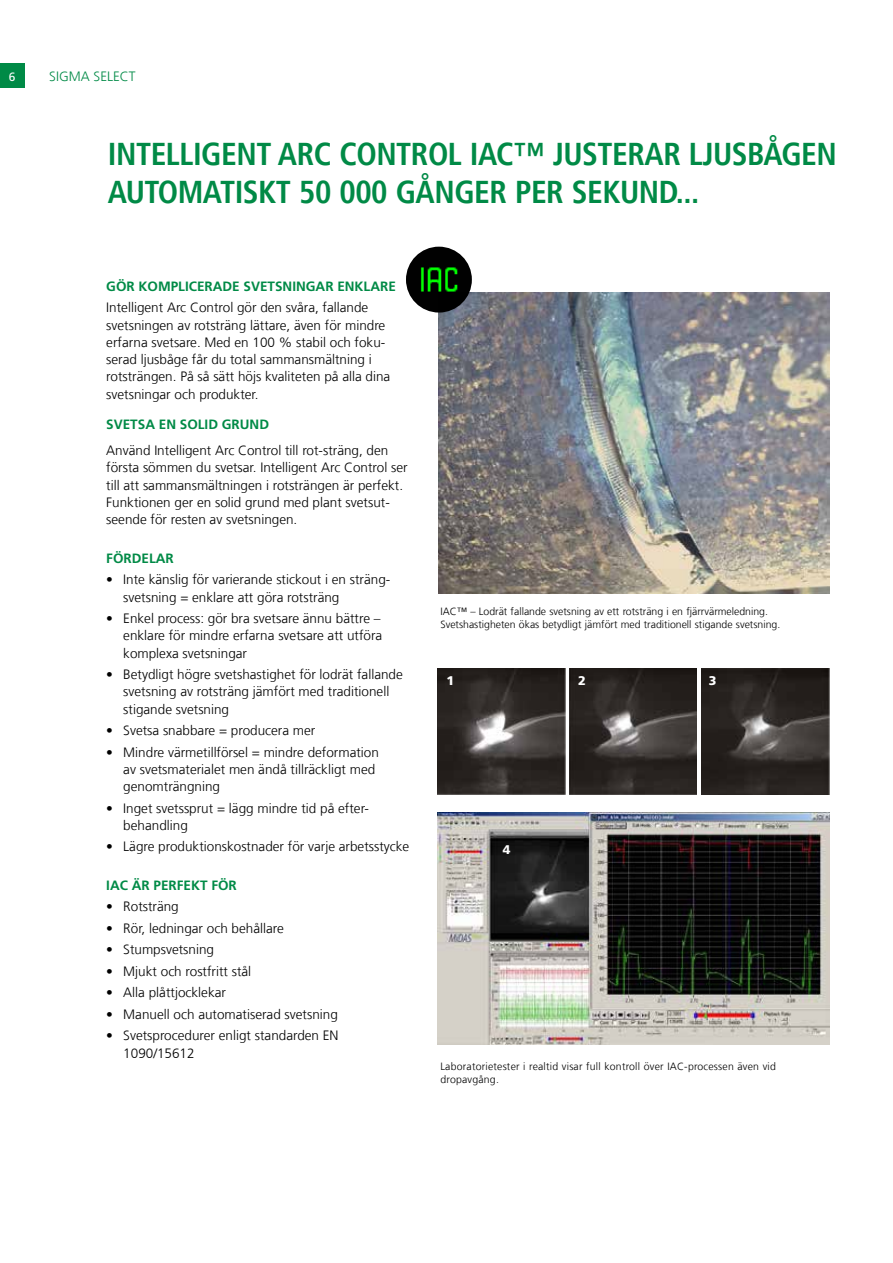
<style>
.page{position:relative;width:893px;height:1263px;background:#fff}
.page>*{position:absolute;margin:0;border:0;box-sizing:border-box;transform-origin:0 0}
.t1{font:700 condensed 31.5px/37.8px "Frutiger LT Pro";letter-spacing:-.015em;color:#008a46}
.t2{font:300 13.5px/17.2px "Frutiger LT Com";color:#000}
.t3{font:700 13.5px "Frutiger LT Pro";color:#008a46}
.t4{font:300 13.5px "Frutiger LT Com";color:#008a46}
.t5{font:900 12.6px "Frutiger LT Pro";color:#fff}
.t6{font:12px "Frutiger LT Pro";color:#fff}
.t7{font:300 10.5px/12.6px "Frutiger LT Com";color:#000}
.t8{font:300 10.5px/12.6px "Frutiger LT Com";letter-spacing:.02em;color:#000}
</style>
<div class="page">
<div style="left:0;top:64px;width:24px;height:24px;background:#008a46"></div>
<img style="left:437px;top:812px;width:392px;height:233px">
<img style="left:569px;top:668px;width:127px;height:126px">
<img style="left:437px;top:668px;width:128px;height:126px">
<img style="left:701px;top:668px;width:128px;height:126px">
<img style="left:439px;top:292px;width:390px;height:301px">
<img style="left:406px;top:247px;width:66px;height:66px;border-radius:33px">
<p class="t6" style="left:9px;top:69px;width:8px">6</p>
<p class="t4" style="left:49px;top:68px;width:88px">SIGMA SELECT</p>
<h1 class="t1" style="left:108px;top:136px;width:731px">INTELLIGENT ARC CONTROL IAC™ JUSTERAR LJUSBÅGEN<br>AUTOMATISKT 50 000 GÅNGER PER SEKUND...</h1>
<p class="t3" style="left:106px;top:278px;width:291px">GÖR KOMPLICERADE SVETSNINGAR ENKLARE</p>
<p class="t2" style="left:106px;top:299px;width:286px">Intelligent Arc Control gör den svåra, fallande svetsningen av rotsträng lättare, även för mindre erfarna svetsare. Med en 100 % stabil och foku&shy;serad ljusbåge får du total sammansmältning i rotsträngen. På så sätt höjs kvaliteten på alla dina svetsningar och produkter.</p>
<p class="t3" style="left:106px;top:416px;width:164px">SVETSA EN SOLID GRUND</p>
<p class="t2" style="left:106px;top:442px;width:303px">Använd Intelligent Arc Control till rot-sträng, den första sömmen du svetsar. Intelligent Arc Control ser till att sammansmältningen i rotsträngen är perfekt.<br>Funktionen ger en solid grund med plant svetsut&shy;seende för resten av svetsningen.</p>
<p class="t3" style="left:106px;top:550px;width:69px">FÖRDELAR</p>
<p class="t2" style="left:123px;top:571px;width:269px;text-indent:-17px">• Inte känslig för varierande stickout i en sträng&shy;svetsning = enklare att göra rotsträng</p>
<p class="t2" style="left:123px;top:610px;width:260px;text-indent:-17px">• Enkel process: gör bra svetsare ännu bättre – enklare för mindre erfarna svetsare att utföra komplexa svetsningar</p>
<p class="t2" style="left:123px;top:666px;width:281px;text-indent:-17px">• Betydligt högre svetshastighet för lodrät fallande svetsning av rotsträng jämfört med traditionell stigande svetsning</p>
<p class="t2" style="left:106px;top:722px;width:211px">• Svetsa snabbare = producera mer</p>
<p class="t2" style="left:123px;top:743px;width:257px;text-indent:-17px">• Mindre värmetillförsel = mindre deformation av svetsmaterialet men ändå tillräckligt med genomträngning</p>
<p class="t2" style="left:123px;top:799px;width:247px;text-indent:-17px">• Inget svetssprut = lägg mindre tid på efter&shy;behandling</p>
<p class="t2" style="left:106px;top:838px;width:305px">• Lägre produktionskostnader för varje arbetsstycke</p>
<p class="t3" style="left:106px;top:877px;width:132px">IAC ÄR PERFEKT FÖR</p>
<p class="t2" style="left:106px;top:898px;width:74px">• Rotsträng</p>
<p class="t2" style="left:106px;top:920px;width:179px">• Rör, ledningar och behållare</p>
<p class="t2" style="left:106px;top:941px;width:109px">• Stumpsvetsning</p>
<p class="t2" style="left:106px;top:963px;width:147px">• Mjukt och rostfritt stål</p>
<p class="t2" style="left:106px;top:984px;width:121px">• Alla plåttjocklekar</p>
<p class="t2" style="left:106px;top:1006px;width:233px">• Manuell och automatiserad svetsning</p>
<p class="t2" style="left:123px;top:1027px;width:217px;text-indent:-17px">• Svetsprocedurer enligt standarden EN<br>1090/15612</p>
<p class="t7" style="left:440px;top:605px;width:341px">IAC™ – Lodrät fallande svetsning av ett rotsträng i en fjärrvärmeledning.<br>Svetshastigheten ökas betydligt jämfört med traditionell stigande svetsning.</p>
<p class="t5" style="left:447px;top:673px;width:9px">1</p>
<p class="t5" style="left:578px;top:673px;width:9px">2</p>
<p class="t5" style="left:709px;top:673px;width:9px">3</p>
<p class="t5" style="left:503px;top:841px;width:9px">4</p>
<p class="t8" style="left:440px;top:1060px;width:337px">Laboratorietester i realtid visar full kontroll över IAC-processen även vid dropavgång.</p>
</div>
